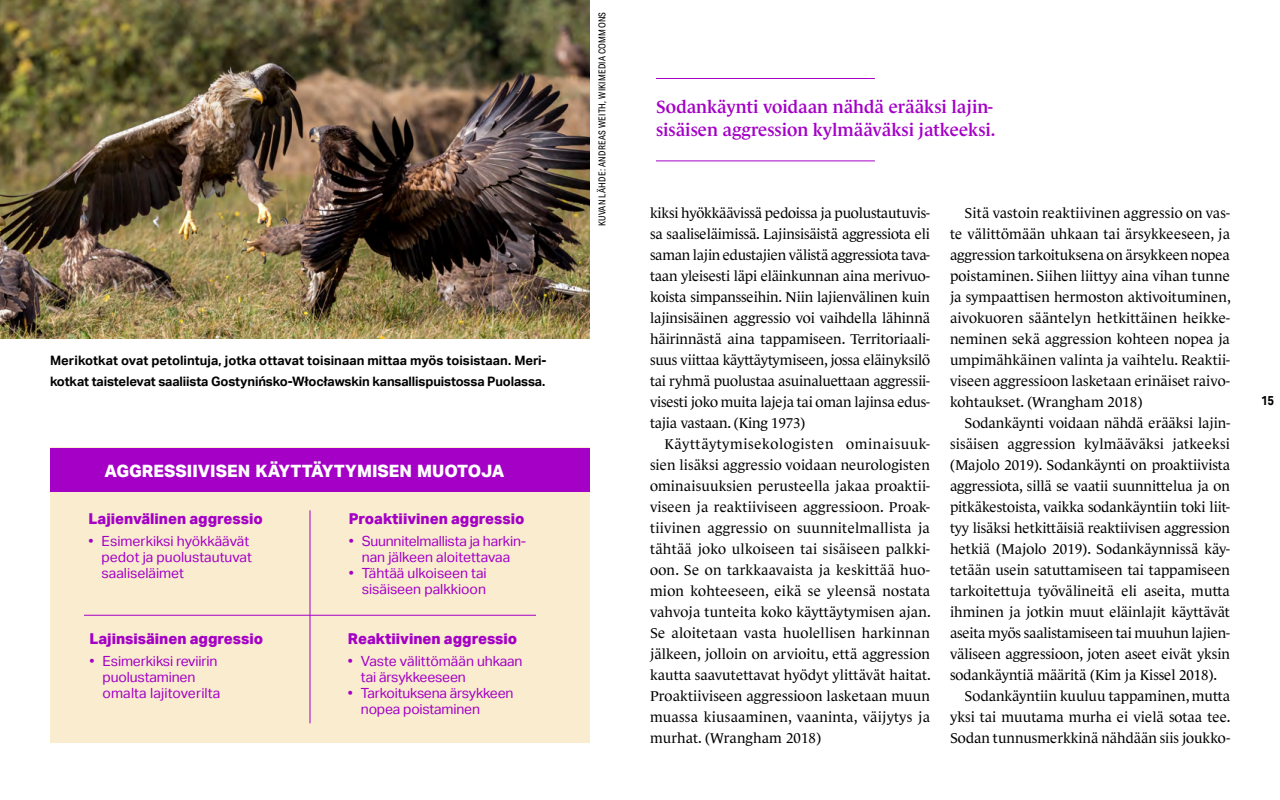
<style>
.page{position:relative;width:1280px;height:800px;background:#fff}
.page>*{position:absolute;margin:0;border:0;box-sizing:border-box;transform-origin:0 0}
.t1{font:600 18px/23.4px "Le Monde Journal Std";color:#a400c6}
.Taulukko_-_otsikko{font:800 17px "Aktiv Grotesk";color:#fff}
.Taulukko_-_teksti{font:800 15px "Aktiv Grotesk";color:#a400c6}
.Artikkeli_-_L{font:14.5px/21px "Le Monde Journal Std";color:#000;text-align:justify}
.t2{font:14px/16px "Aktiv Grotesk";letter-spacing:-.01em;color:#a400c6}
.Artikkeli_-_kuvateks{font:700 13px/21px "Aktiv Grotesk";letter-spacing:-.01em;color:#000}
.t3{font:700 13px "Aktiv Grotesk Cd";color:#000}
.Kuvan_tiedot{font:9.5px "Aktiv Grotesk Cd";letter-spacing:.025em;color:#000}
</style>
<div class="page">
<div style="left:50px;top:448px;width:540px;height:295px;background:#faeccf"></div>
<img style="left:0;top:0;width:590px;height:339px">
<hr style="left:656px;top:78px;width:219px;height:1px;background:#a400c6">
<hr style="left:656px;top:160px;width:219px;height:1px;background:#a400c6">
<div style="left:50px;top:448px;width:540px;height:44px;background:#a400c6"></div>
<hr style="left:84px;top:615px;width:452px;height:1px;background:#a400c6">
<hr style="left:310px;top:510px;width:1px;height:213px;background:#a400c6">
<p class="Artikkeli_-_kuvateks" style="left:50px;top:350px;width:497px">Merikotkat ovat petolintuja, jotka ottavat toisinaan mittaa myös toisistaan. Meri&shy;kotkat taistelevat saaliista Gostynińsko-Włocławskin kansallispuistossa Puolassa.</p>
<h3 class="Taulukko_-_otsikko" style="left:105px;top:461px;width:401px">AGGRESSIIVISEN KÄYTTÄYTYMISEN MUOTOJA</h3>
<p class="Taulukko_-_teksti" style="left:89px;top:511px;width:176px">Lajienvälinen aggressio</p>
<p class="t2" style="left:102px;top:534px;width:152px;text-indent:-13px">• Esimerkiksi hyökkäävät pedot ja puolustautuvat saaliseläimet</p>
<p class="Taulukko_-_teksti" style="left:349px;top:511px;width:177px">Proaktiivinen aggressio</p>
<p class="t2" style="left:349px;top:534px;width:178px;text-align:center">• Suunnitelmallista ja harkin&shy;nan jälkeen aloitettavaa</p>
<p class="t2" style="left:349px;top:566px;width:140px;text-align:right">• Tähtää ulkoiseen tai sisäiseen palkkioon</p>
<p class="Taulukko_-_teksti" style="left:90px;top:630px;width:175px">Lajinsisäinen aggressio</p>
<p class="t2" style="left:103px;top:653px;width:119px;text-indent:-13px">• Esimerkiksi reviirin puolustaminen omalta lajitoverilta</p>
<p class="Taulukko_-_teksti" style="left:348px;top:630px;width:171px">Reaktiivinen aggressio</p>
<p class="t2" style="left:361px;top:653px;width:163px;text-indent:-13px">• Vaste välittömään uhkaan tai ärsykkeeseen</p>
<p class="t2" style="left:361px;top:685px;width:154px;text-indent:-13px">• Tarkoituksena ärsykkeen nopea poistaminen</p>
<p class="Kuvan_tiedot" style="left:597px;top:226px;width:216px;rotate:-90deg">KUVAN LÄHDE: ANDREAS WEITH, WIKIMEDIA COMMONS</p>
<p class="t1" style="left:656px;top:95px;width:341px">Sodankäynti voidaan nähdä erääksi lajin&shy;sisäisen aggression kylmääväksi jatkeeksi.</p>
<p class="Artikkeli_-_L" style="left:650px;top:202px;width:282px">kiksi hyökkäävissä pedoissa ja puolustautuvis&shy;sa saaliseläimissä. Lajinsisäistä aggressiota eli saman lajin edustajien välistä aggressiota tava&shy;taan yleisesti läpi eläinkunnan aina merivuo&shy;koista simpansseihin. Niin lajienvälinen kuin lajinsisäinen aggressio voi vaihdella lähinnä häirinnästä aina tappamiseen. Territoriaali&shy;suus viittaa käyttäytymiseen, jossa eläinyksilö tai ryhmä puolustaa asuinaluettaan aggressii&shy;visesti joko muita lajeja tai oman lajinsa edus&shy;tajia vastaan. (King 1973)</p>
<p class="Artikkeli_-_L" style="left:650px;top:433px;width:282px;text-indent:14px">Käyttäytymisekologisten ominaisuuk&shy;sien lisäksi aggressio voidaan neurologisten ominaisuuksien perusteella jakaa proaktii&shy;viseen ja reaktiiviseen aggressioon. Proak&shy;tiivinen aggressio on suunnitelmallista ja tähtää joko ulkoiseen tai sisäiseen palkki&shy;oon. Se on tarkkaavaista ja keskittää huo&shy;mion kohteeseen, eikä se yleensä nostata vahvoja tunteita koko käyttäytymisen ajan.<br>Se aloitetaan vasta huolellisen harkinnan jälkeen, jolloin on arvioitu, että aggression kautta saavutettavat hyödyt ylittävät haitat.<br>Proaktiiviseen aggressioon lasketaan muun muassa kiusaaminen, vaaninta, väijytys ja murhat. (Wrangham 2018)</p>
<p class="Artikkeli_-_L" style="left:950px;top:202px;width:282px;text-indent:14px">Sitä vastoin reaktiivinen aggressio on vas&shy;te välittömään uhkaan tai ärsykkeeseen, ja aggression tarkoituksena on ärsykkeen nopea poistaminen. Siihen liittyy aina vihan tunne ja sympaattisen hermoston aktivoituminen, aivokuoren sääntelyn hetkittäinen heikke&shy;neminen sekä aggression kohteen nopea ja umpimähkäinen valinta ja vaihtelu. Reaktii&shy;viseen aggressioon lasketaan erinäiset raivo&shy;kohtaukset. (Wrangham 2018)</p>
<p class="Artikkeli_-_L" style="left:950px;top:412px;width:282px;text-indent:14px">Sodankäynti voidaan nähdä erääksi lajin&shy;sisäisen aggression kylmääväksi jatkeeksi (Majolo 2019). Sodankäynti on proaktiivista aggressiota, sillä se vaatii suunnittelua ja on pitkäkestoista, vaikka sodankäyntiin toki liit&shy;tyy lisäksi hetkittäisiä reaktiivisen aggression hetkiä (Majolo 2019). Sodankäynnissä käy&shy;tetään usein satuttamiseen tai tappamiseen tarkoitettuja työvälineitä eli aseita, mutta ihminen ja jotkin muut eläinlajit käyttävät aseita myös saalistamiseen tai muuhun lajien&shy;väliseen aggressioon, joten aseet eivät yksin sodankäyntiä määritä (Kim ja Kissel 2018).</p>
<p class="Artikkeli_-_L" style="left:950px;top:685px;width:282px;text-indent:14px">Sodankäyntiin kuuluu tappaminen, mutta yksi tai muutama murha ei vielä sotaa tee.<br>Sodan tunnusmerkkinä nähdään siis joukko-</p>
<p class="t3" style="left:1261px;top:392px;width:14px">15</p>
</div>
